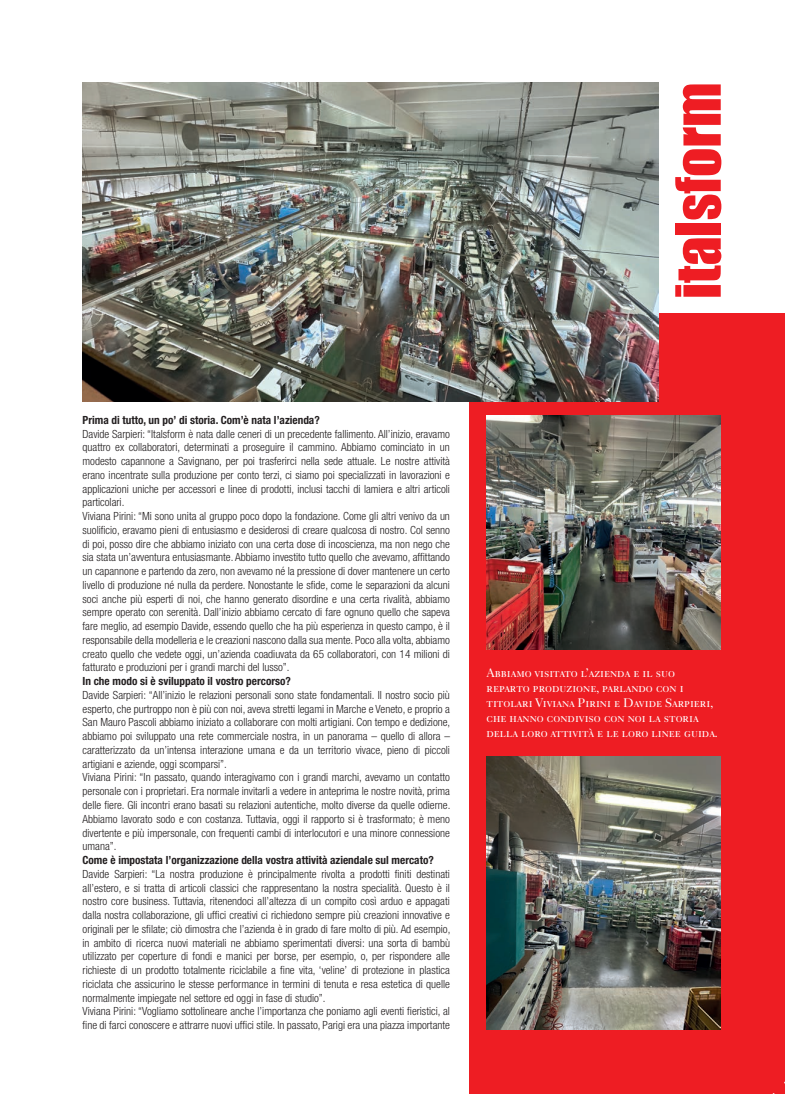
<style>
.page{position:relative;width:803px;height:1112px;background:#fff}
.page>*{position:absolute;margin:0;border:0;box-sizing:border-box;transform-origin:0 0}
.t1{font:57.5px "Impact";color:#ee1d23}
.t2{font:12.5px/15px "Caslon Five Forty Roman SC";color:#fff}
.Nessuna_spaziatura{font:300 condensed 11.25px/13.8px "Helvetica Neue";color:#231f20;text-align:justify}
.Nessuna_spaziatura-2{font:700 condensed 11.25px "Helvetica Neue";color:#231f20}
</style>
<div class="page">
<div style="left:469px;top:313px;width:315px;height:779px;background:#ee1d23"></div>
<img style="left:83px;top:83px;width:575px;height:318px">
<img style="left:486px;top:756px;width:234px;height:273px">
<img style="left:486px;top:415px;width:234px;height:234px">
<div style="left:394px;top:2px;width:14px;height:14px;border:2px solid #fff;border-radius:50%"></div>
<p class="t1" style="left:653px;top:299px;width:218px;rotate:-90deg">italsform</p>
<p class="Nessuna_spaziatura-2" style="left:83px;top:413px;width:239px">Prima di tutto, un po’ di storia. Com’è nata l’azienda?</p>
<p class="Nessuna_spaziatura" style="left:83px;top:426px;width:369px">Davide Sarpieri: “Italsform è nata dalle ceneri di un precedente fallimento. All’inizio, eravamo quattro ex collaboratori, determinati a proseguire il cammino. Abbiamo cominciato in un modesto capannone a Savignano, per poi trasferirci nella sede attuale. Le nostre attività erano incentrate sulla produzione per conto terzi, ci siamo poi specializzati in lavorazioni e applicazioni uniche per accessori e linee di prodotti, inclusi tacchi di lamiera e altri articoli particolari.</p>
<p class="Nessuna_spaziatura" style="left:83px;top:509px;width:369px">Viviana Pirini: “Mi sono unita al gruppo poco dopo la fondazione. Come gli altri venivo da un suolificio, eravamo pieni di entusiasmo e desiderosi di creare qualcosa di nostro. Col senno di poi, posso dire che abbiamo iniziato con una certa dose di incoscienza, ma non nego che sia stata un’avventura entusiasmante. Abbiamo investito tutto quello che avevamo, affittando un capannone e partendo da zero, non avevamo né la pressione di dover mantenere un certo livello di produzione né nulla da perdere. Nonostante le sfide, come le separazioni da alcuni soci anche più esperti di noi, che hanno generato disordine e una certa rivalità, abbiamo sempre operato con serenità. Dall’inizio abbiamo cercato di fare ognuno quello che sapeva fare meglio, ad esempio Davide, essendo quello che ha più esperienza in questo campo, è il responsabile della modelleria e le creazioni nascono dalla sua mente. Poco alla volta, abbiamo creato quello che vedete oggi, un’azienda coadiuvata da 65 collaboratori, con 14 milioni di fatturato e produzioni per i grandi marchi del lusso”.</p>
<p class="Nessuna_spaziatura-2" style="left:83px;top:674px;width:210px">In che modo si è sviluppato il vostro percorso?</p>
<p class="Nessuna_spaziatura" style="left:83px;top:687px;width:369px">Davide Sarpieri: “All’inizio le relazioni personali sono state fondamentali. Il nostro socio più esperto, che purtroppo non è più con noi, aveva stretti legami in Marche e Veneto, e proprio a San Mauro Pascoli abbiamo iniziato a collaborare con molti artigiani. Con tempo e dedizione, abbiamo poi sviluppato una rete commerciale nostra, in un panorama – quello di allora – caratterizzato da un’intensa interazione umana e da un territorio vivace, pieno di piccoli artigiani e aziende, oggi scomparsi”.</p>
<p class="Nessuna_spaziatura" style="left:83px;top:770px;width:369px">Viviana Pirini: “In passato, quando interagivamo con i grandi marchi, avevamo un contatto personale con i proprietari. Era normale invitarli a vedere in anteprima le nostre novità, prima delle fiere. Gli incontri erano basati su relazioni autentiche, molto diverse da quelle odierne.<br>Abbiamo lavorato sodo e con costanza. Tuttavia, oggi il rapporto si è trasformato; è meno divertente e più impersonale, con frequenti cambi di interlocutori e una minore connessione umana”.</p>
<p class="Nessuna_spaziatura-2" style="left:83px;top:853px;width:353px">Come è impostata l’organizzazione della vostra attività aziendale sul mercato?</p>
<p class="Nessuna_spaziatura" style="left:83px;top:866px;width:369px">Davide Sarpieri: “La nostra produzione è principalmente rivolta a prodotti finiti destinati all’estero, e si tratta di articoli classici che rappresentano la nostra specialità. Questo è il nostro core business. Tuttavia, ritenendoci all’altezza di un compito così arduo e appagati dalla nostra collaborazione, gli uffici creativi ci richiedono sempre più creazioni innovative e originali per le sfilate; ciò dimostra che l’azienda è in grado di fare molto di più. Ad esempio, in ambito di ricerca nuovi materiali ne abbiamo sperimentati diversi: una sorta di bambù utilizzato per coperture di fondi e manici per borse, per esempio, o, per rispondere alle richieste di un prodotto totalmente riciclabile a fine vita, ‘veline’ di protezione in plastica riciclata che assicurino le stesse performance in termini di tenuta e resa estetica di quelle normalmente impiegate nel settore ed oggi in fase di studio”.</p>
<p class="Nessuna_spaziatura" style="left:83px;top:1004px;width:369px">Viviana Pirini: “Vogliamo sottolineare anche l’importanza che poniamo agli eventi fieristici, al fine di farci conoscere e attrarre nuovi uffici stile. In passato, Parigi era una piazza importante</p>
<p class="t2" style="left:486px;top:664px;width:233px">Abbiamo visitato l’azienda e il suo reparto produzione, parlando con i titolari Viviana Pirini e Davide Sarpieri, che hanno condiviso con noi la storia della loro attività e le loro linee guida.</p>
</div>
